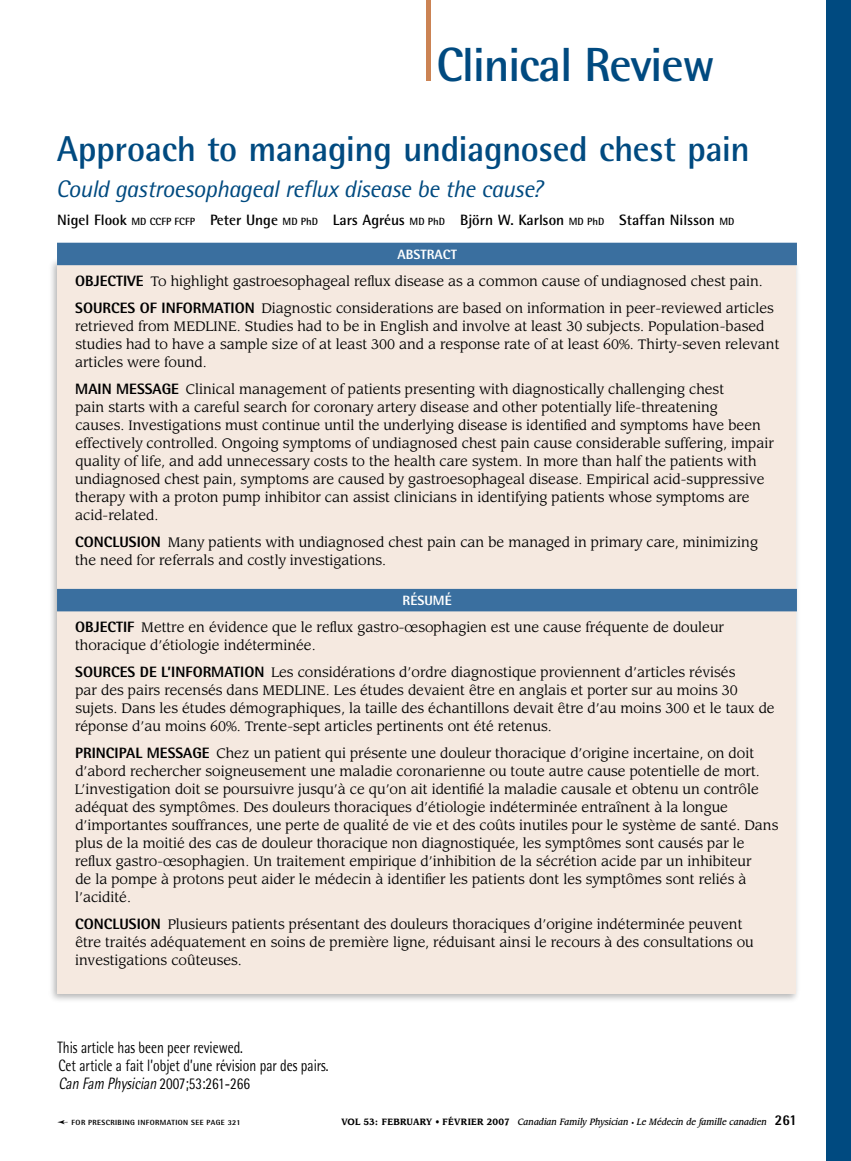
<style>
.page{position:relative;width:851px;height:1161px;background:#fff}
.page>*{position:absolute;margin:0;border:0;box-sizing:border-box;transform-origin:0 0}
.t1{font:700 48px "Rotis Semi Sans Std";letter-spacing:-.03em;color:#004a80}
.t2{font:700 36px "Rotis Semi Sans Std";letter-spacing:-.015em;color:#004a80}
.t3{font:italic 24px "Rotis Semi Sans Std";letter-spacing:-.02em;color:#004a80}
.t4{font:16.5px/18px "Rotis Semi Sans Std";color:#000;scale:.8 1}
.t5{font:700 15px "Rotis Semi Sans Std";color:#000}
.t6{font:13.5px/18px "Leawood Std";color:#000}
.t7{font:800 13.5px "Rotis Semi Sans Std";color:#fff}
.t8{font:italic 500 9px "Leawood Std";color:#000;scale:.9 1}
.t9{font:800 7.5px "Rotis Semi Sans Std";letter-spacing:.05em;color:#000}
.s1{font-size:10.5px}
.s2{font-family:"Rotis Semi Sans Std";font-weight:800;font-size:15px}
.s3{font-style:italic}
.s4{font-weight:700;font-style:normal}
.s5{font-style:normal;font-size:6px}
.s6{font-family:"Rotis Semi Sans Std";font-weight:800;font-style:normal;font-size:15px}
</style>
<div class="page">
<div style="left:826px;top:0;width:24px;height:1161px;background:#004a80"></div>
<div style="left:426px;top:0;width:5px;height:81px;background:#cb8354"></div>
<div style="left:47px;top:256px;width:754px;height:748px;background:#000;opacity:.3"></div>
<div style="left:58px;top:261px;width:738px;height:733px;background:#f5e9e0"></div>
<div style="left:57px;top:243px;width:739px;height:22px;background:#3a6f9f"></div>
<div style="left:57px;top:589px;width:739px;height:22px;background:#3a6f9f"></div>
<h1 class="t1" style="left:436px;top:35px;width:280px">Clinical Review</h1>
<h2 class="t2" style="left:57px;top:126px;width:694px">Approach to managing undiagnosed chest pain</h2>
<h3 class="t3" style="left:56px;top:174px;width:488px">Could gastroesophageal reflux disease be the cause?</h3>
<p class="t5" style="left:57px;top:211px;width:678px">Nigel Flook <span class="s1">MD CCFP FCFP</span> Peter Unge <span class="s1">MD PhD</span> Lars Agréus <span class="s1">MD PhD</span> Björn W. Karlson <span class="s1">MD PhD</span> Staffan Nilsson <span class="s1">MD</span></p>
<p class="t7" style="left:397px;top:246px;width:61px">ABSTRACT</p>
<p class="t6" style="left:75px;top:268px;width:700px;line-height:27px"><span class="s2">OBJECTIVE</span> To highlight gastroesophageal reflux disease as a common cause of undiagnosed chest pain.<br><span class="s2">SOURCES OF INFORMATION</span> Diagnostic considerations are based on information in peer-reviewed articles</p>
<p class="t6" style="left:75px;top:318px;width:705px">retrieved from MEDLINE. Studies had to be in English and involve at least 30 subjects. Population-based studies had to have a sample size of at least 300 and a response rate of at least 60%. Thirty-seven relevant articles were found.</p>
<p class="t6" style="left:75px;top:381px;width:700px"><span class="s2">MAIN MESSAGE</span> Clinical management of patients presenting with diagnostically challenging chest<br>pain starts with a careful search for coronary artery disease and other potentially life-threatening<br>causes. Investigations must continue until the underlying disease is identified and symptoms have been effectively controlled. Ongoing symptoms of undiagnosed chest pain cause considerable suffering, impair quality of life, and add unnecessary costs to the health care system. In more than half the patients with undiagnosed chest pain, symptoms are caused by gastroesophageal disease. Empirical acid-suppressive therapy with a proton pump inhibitor can assist clinicians in identifying patients whose symptoms are acid-related.</p>
<p class="t6" style="left:75px;top:534px;width:684px"><span class="s2">CONCLUSION</span> Many patients with undiagnosed chest pain can be managed in primary care, minimizing the need for referrals and costly investigations.</p>
<p class="t7" style="left:402px;top:592px;width:25px">RÉSUM</p>
<p class="t7" style="left:444px;top:592px;width:9px">É</p>
<p class="t6" style="left:75px;top:619px;width:650px"><span class="s2">OBJECTIF</span> Mettre en évidence que le reflux gastro-œsophagien est une cause fréquente de douleur thoracique d’étiologie indéterminée.</p>
<p class="t6" style="left:75px;top:664px;width:701px"><span class="s2">SOURCES DE L’INFORMATION</span> Les considérations d’ordre diagnostique proviennent d’articles révisés<br>par des pairs recensés dans MEDLINE. Les études devaient être en anglais et porter sur au moins 30 sujets. Dans les études démographiques, la taille des échantillons devait être d’au moins 300 et le taux de réponse d’au moins 60%. Trente-sept articles pertinents ont été retenus.</p>
<p class="t6" style="left:75px;top:745px;width:705px"><span class="s2">PRINCIPAL MESSAGE</span> Chez un patient qui présente une douleur thoracique d’origine incertaine, on doit d’abord rechercher soigneusement une maladie coronarienne ou toute autre cause potentielle de mort.<br>L’investigation doit se poursuivre jusqu’à ce qu’on ait identifié la maladie causale et obtenu un contrôle adéquat des symptômes. Des douleurs thoraciques d’étiologie indéterminée entraînent à la longue d’importantes souffrances, une perte de qualité de vie et des coûts inutiles pour le système de santé. Dans plus de la moitié des cas de douleur thoracique non diagnostiquée, les symptômes sont causés par le reflux gastro-œsophagien. Un traitement empirique d’inhibition de la sécrétion acide par un inhibiteur<br>de la pompe à protons peut aider le médecin à identifier les patients dont les symptômes sont reliés à l’acidité.</p>
<p class="t6" style="left:75px;top:916px;width:680px"><span class="s2">CONCLUSION</span> Plusieurs patients présentant des douleurs thoraciques d’origine indéterminée peuvent être traités adéquatement en soins de première ligne, réduisant ainsi le recours à des consultations ou investigations coûteuses.</p>
<p class="t4" style="left:58px;top:1038px;width:340px">This article has been peer reviewed.<br>Cet article a fait l’objet d’une révision par des pairs.<br><span class="s3">Can Fam Physician</span> 2007;53:261-266</p>
<p class="t9" style="left:72px;top:1118px;width:170px">FOR PRESCRIBING INFORMATION SEE PAGE 321</p>
<p class="t8" style="left:341px;top:1116px;width:507px"><span class="s4">VOL 53: FEBRUARY • FÉVRIER 2007</span> Canadian Family Physician <span class="s5">•</span> Le Médecin de famille canadien <span class="s6">261</span></p>
</div>
